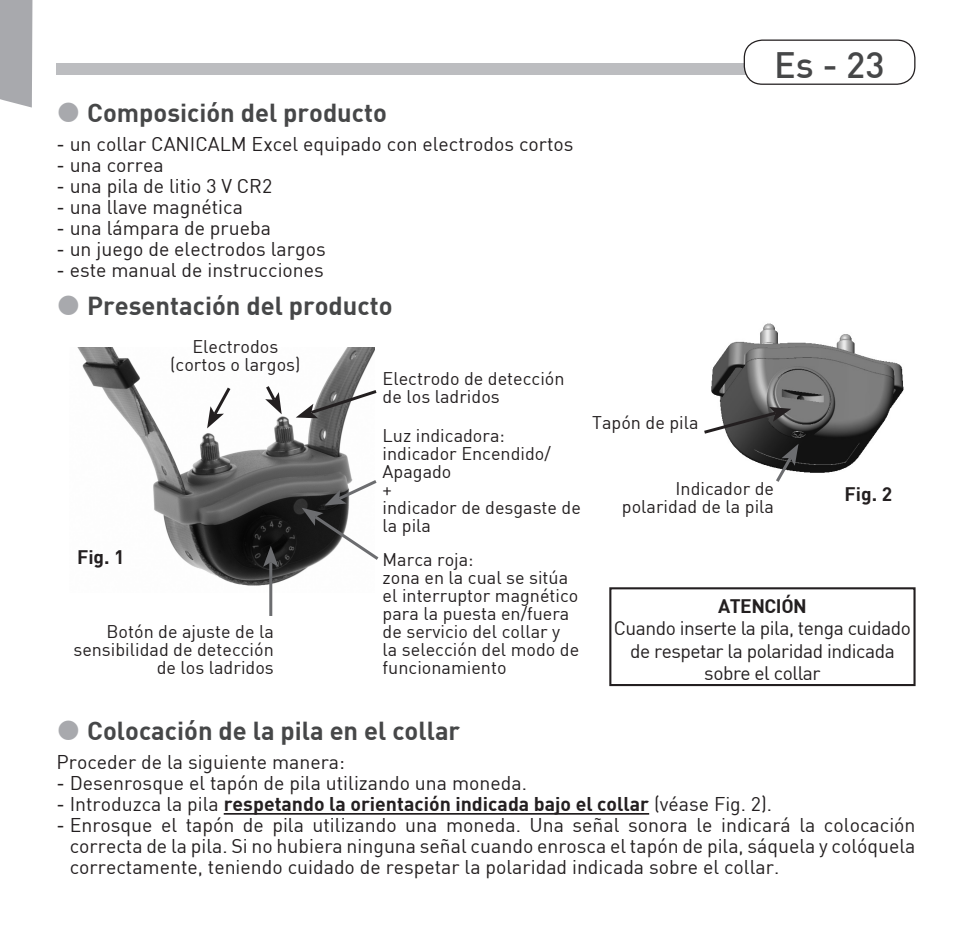
<style>
.page{position:relative;width:975px;height:934px;background:#fff}
.page>*{position:absolute;margin:0;border:0;box-sizing:border-box;transform-origin:0 0}
.t1{font:500 36px "DIN";color:#464748}
.t2{font:700 25.5px "DIN";color:#464748}
.t3{font:19.5px/21px "DIN";color:#231f20;text-align:justify}
.t4{font:700 19.5px "DIN";color:#231f20}
.t5{font:19.2px/22.5px "DIN";letter-spacing:-.025em;color:#231f20;text-align:center}
.t6{font:700 19.2px "DIN";letter-spacing:-.025em;color:#231f20}
.t7{font:18px/18px "DIN";color:#231f20}
.s1{font-weight:400}
</style>
<div class="page">
<div style="left:57px;top:63px;width:781px;height:12px;background:#bcbdc0"></div>
<div style="left:744px;top:40px;width:171px;height:44px;background:#fff;border-radius:18px"></div>
<div style="left:744px;top:40px;width:171px;height:45px;border:1px solid #231f20;border-radius:18px"></div>
<hr style="left:224px;top:813px;width:425px;height:2px;background:#231f20">
<div style="left:609px;top:587px;width:307px;height:99px;border:2px solid #231f20"></div>
<img style="left:78px;top:348px;width:297px;height:245px">
<img style="left:711px;top:323px;width:193px;height:150px">
<svg style="left:207px;top:384px;width:26px;height:44px"></svg>
<svg style="left:296px;top:388px;width:81px;height:30px"></svg>
<svg style="left:704px;top:407px;width:87px;height:29px"></svg>
<svg style="left:773px;top:444px;width:25px;height:38px"></svg>
<svg style="left:302px;top:477px;width:77px;height:86px"></svg>
<hr style="left:269px;top:562px;width:3px;height:54px;background:#6c6d70">
<svg style="left:263px;top:546px;width:15px;height:21px"></svg>
<svg style="left:263px;top:383px;width:19px;height:31px"></svg>
<svg style="left:0;top:0;width:33px;height:108px;background:#adaeb2"></svg>
<h2 class="t2" style="left:87px;top:96px;width:301px">Composición del producto</h2>
<p class="t3" style="left:57px;top:133px;width:519px">- un collar CANICALM Excel equipado con electrodos cortos</p>
<p class="t3" style="left:57px;top:154px;width:109px">- una correa</p>
<p class="t3" style="left:57px;top:175px;width:217px">- una pila de litio 3 V CR2</p>
<p class="t3" style="left:57px;top:196px;width:188px">- una llave magnética</p>
<p class="t3" style="left:57px;top:217px;width:216px">- una lámpara de prueba</p>
<p class="t3" style="left:57px;top:238px;width:271px">- un juego de electrodos largos</p>
<p class="t3" style="left:57px;top:259px;width:269px">- este manual de instrucciones</p>
<h2 class="t2" style="left:87px;top:289px;width:307px">Presentación del producto</h2>
<p class="t7" style="left:170px;top:337px;width:132px;text-align:center">Electrodos (cortos o largos)</p>
<p class="t6" style="left:77px;top:544px;width:49px">Fig. 1</p>
<p class="t7" style="left:73px;top:622px;width:202px;text-align:right">Botón de ajuste de la sensibilidad de detección de los ladridos</p>
<p class="t7" style="left:383px;top:369px;width:183px">Electrodo de detección de los ladridos</p>
<p class="t7" style="left:383px;top:426px;width:200px">Luz indicadora: indicador Encendido/<br>Apagado<br>+<br>indicador de desgaste de la pila</p>
<p class="t7" style="left:383px;top:550px;width:198px">Marca roja:<br>zona en la cual se sitúa el interruptor magnético para la puesta en/fuera de servicio del collar y la selección del modo de funcionamiento</p>
<h1 class="t1" style="left:774px;top:42px;width:112px">Es - 23</h1>
<p class="t7" style="left:592px;top:413px;width:108px">Tapón de pila</p>
<p class="t7" style="left:622px;top:479px;width:154px;text-align:right">Indicador de polaridad de la pila</p>
<p class="t6" style="left:844px;top:482px;width:49px">Fig. 2</p>
<p class="t6" style="left:718px;top:593px;width:90px">ATENCIÓN</p>
<p class="t5" style="left:614px;top:616px;width:299px">Cuando inserte la pila, tenga cuidado de respetar la polaridad indicada sobre el collar</p>
<h2 class="t2" style="left:87px;top:714px;width:374px">Colocación de la pila en el collar</h2>
<p class="t3" style="left:57px;top:751px;width:290px">Proceder de la siguiente manera:</p>
<p class="t3" style="left:57px;top:772px;width:472px">- Desenrosque el tapón de pila utilizando una moneda.</p>
<p class="t4" style="left:57px;top:791px;width:717px"><span class="s1">- Introduzca la pila</span> respetando la orientación indicada bajo el collar <span class="s1">(véase Fig. 2).</span></p>
<p class="t3" style="left:70px;top:814px;width:847px;text-indent:-13px">- Enrosque el tapón de pila utilizando una moneda. Una señal sonora le indicará la colocación correcta de la pila. Si no hubiera ninguna señal cuando enrosca el tapón de pila, sáquela y colóquela correctamente, teniendo cuidado de respetar la polaridad indicada sobre el collar.</p>
</div>
